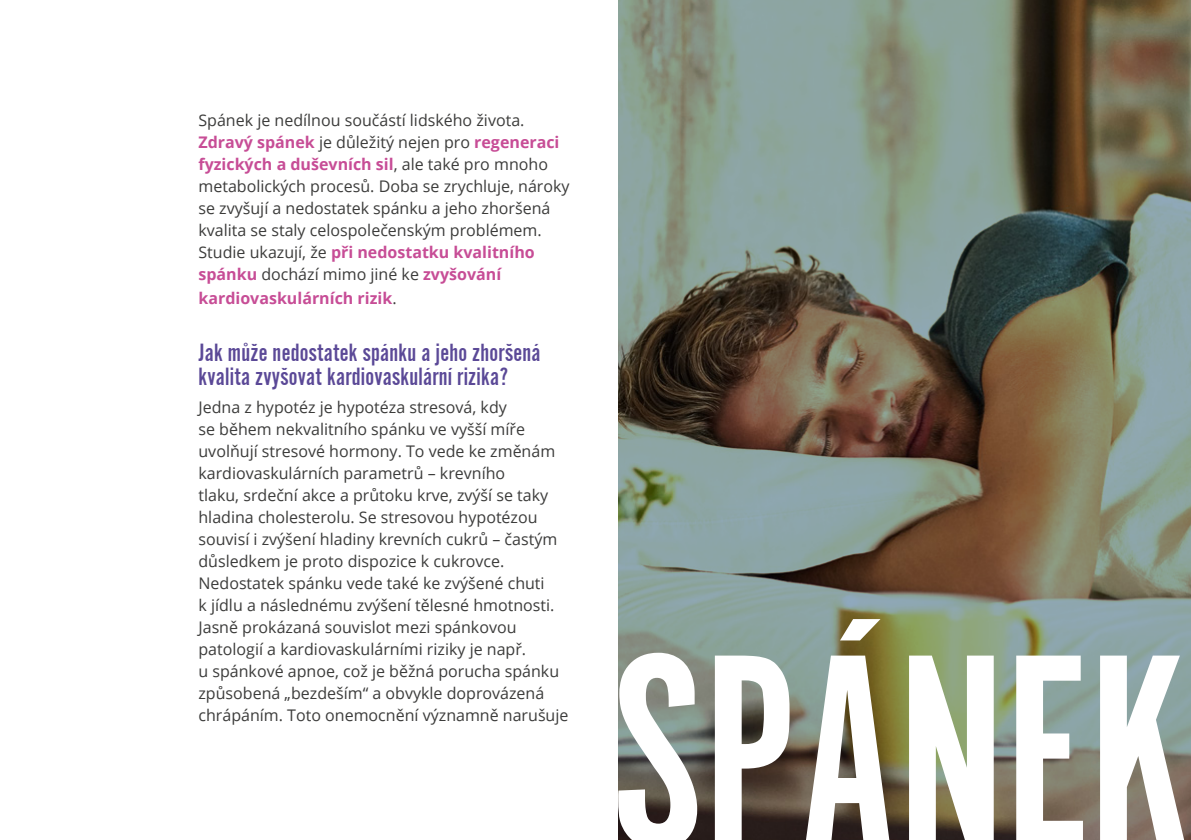
<style>
.page{position:relative;width:1191px;height:840px;background:#fff}
.page>*{position:absolute;margin:0;border:0;box-sizing:border-box;transform-origin:0 0}
.t1{font:26px/24px "Alternate Got No 2 D";letter-spacing:.01em;color:#5b4997}
.t2{font:16px/22px "Open Sans";color:#3c3c3b}
.t3{font:700 16px "Open Sans";color:#c74d96}
.s1{font-weight:700;color:#c74d96}
.s2{font-weight:400;color:#3c3c3b}
</style>
<div class="page">
<img style="left:618px;top:0;width:573px;height:618px">
<svg style="left:618px;top:618px;width:573px;height:221px"></svg>
<p class="t2" style="left:198px;top:108px;width:372px">Spánek je nedílnou součástí lidského života.<br><span class="s1">Zdravý spánek</span> je důležitý nejen pro <span class="s1">regeneraci fyzických a duševních sil</span>, ale také pro mnoho metabolických procesů. Doba se zrychluje, nároky se zvyšují a nedostatek spánku a jeho zhoršená kvalita se staly celospolečenským problémem.<br>Studie ukazují, že <span class="s1">při nedostatku kvalitního spánku</span> dochází mimo jiné ke <span class="s1">zvyšování</span></p>
<p class="t3" style="left:198px;top:287px;width:200px">kardiovaskulárních rizik<span class="s2">.</span></p>
<h1 class="t1" style="left:198px;top:340px;width:343px">Jak může nedostatek spánku a jeho zhoršená kvalita zvyšovat kardiovaskulární rizika?</h1>
<p class="t2" style="left:198px;top:395px;width:371px">Jedna z hypotéz je hypotéza stresová, kdy<br>se během nekvalitního spánku ve vyšší míře uvolňují stresové hormony. To vede ke změnám kardiovaskulárních parametrů – krevního<br>tlaku, srdeční akce a průtoku krve, zvýší se taky hladina cholesterolu. Se stresovou hypotézou souvisí i zvýšení hladiny krevních cukrů – častým důsledkem je proto dispozice k cukrovce.<br>Nedostatek spánku vede také ke zvýšené chuti<br>k jídlu a následnému zvýšení tělesné hmotnosti.<br>Jasně prokázaná souvislot mezi spánkovou patologií a kardiovaskulárními riziky je např.<br>u spánkové apnoe, což je běžná porucha spánku způsobená „bezdeším“ a obvykle doprovázená chrápáním. Toto onemocnění významně narušuje</p>
</div>
